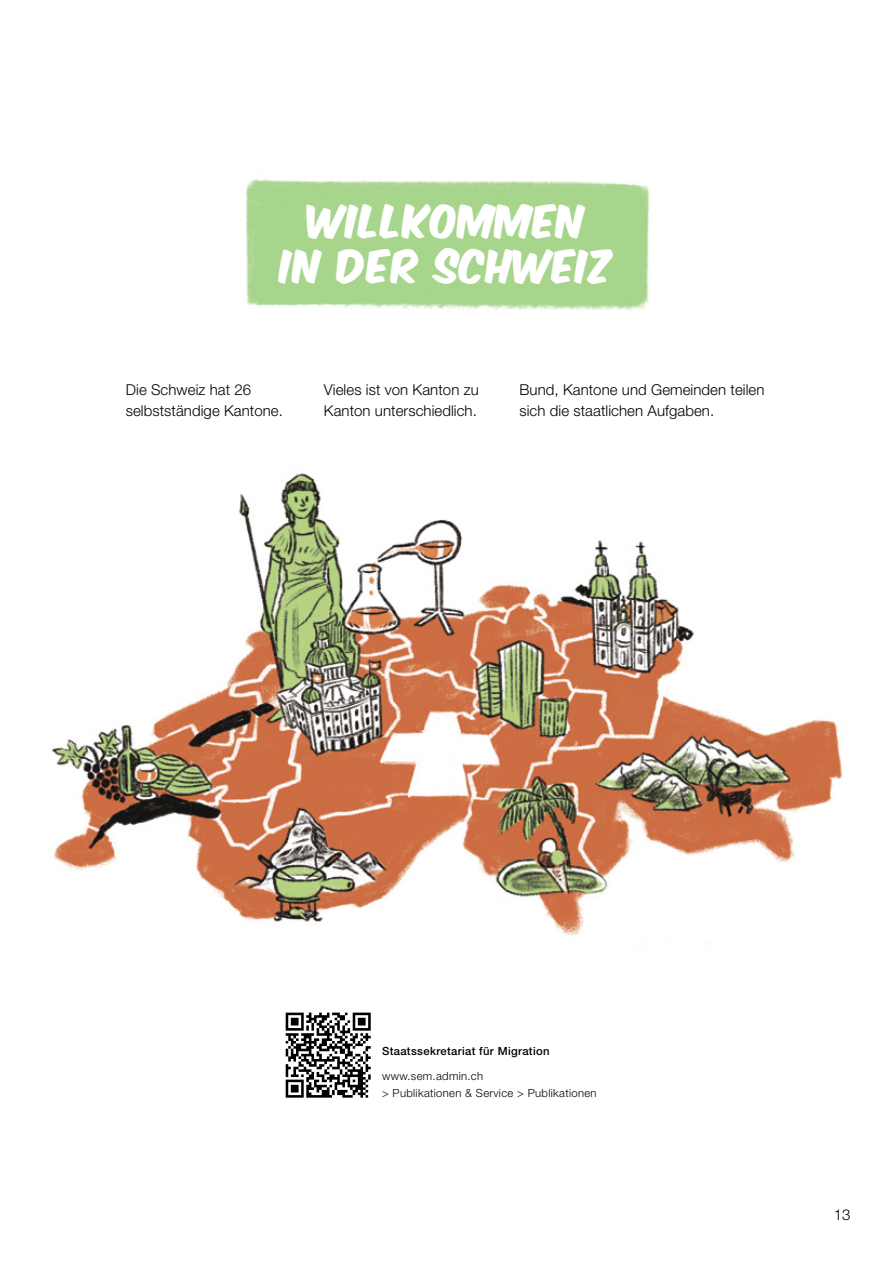
<style>
.page{position:relative;width:893px;height:1263px;background:#fff}
.page>*{position:absolute;margin:0;border:0;box-sizing:border-box;transform-origin:0 0}
.t1{font:39px/45px "Komika Axis";letter-spacing:.03em;color:#fff;text-align:center}
.t2{font:300 15px/20.2px "Helvetica Neue LT Std";letter-spacing:.005em;color:#000}
.t3{font:300 11.25px/16.5px "Helvetica Neue LT Std";letter-spacing:.03em;color:#000}
.t4{font:500 11.25px "Helvetica Neue LT Std";letter-spacing:.03em;color:#000}
</style>
<div class="page">
<img style="left:245px;top:179px;width:405px;height:131px">
<img style="left:52px;top:473px;width:791px;height:463px">
<svg style="left:286px;top:1012px;width:85px;height:86px"></svg>
<h1 class="t1" style="left:281px;top:202px;width:333px">WILLKOMMEN<br>IN DER SCHWEIZ</h1>
<p class="t2" style="left:126px;top:379px;width:159px">Die Schweiz hat 26 selbstständige Kantone.</p>
<p class="t2" style="left:519px;top:379px;width:247px">Bund, Kantone und Gemeinden teilen sich die staatlichen Aufgaben.</p>
<p class="t2" style="left:324px;top:379px;width:156px">Vieles ist von Kanton zu<br>Kanton unterschiedlich.</p>
<p class="t4" style="left:382px;top:1044px;width:169px">Staatssekretariat für Migration</p>
<p class="t3" style="left:382px;top:1068px;width:216px">www.sem.admin.ch<br>&gt; Publikationen &amp; Service &gt; Publikationen</p>
<p class="t2" style="left:834px;top:1204px;width:18px">13</p>
</div>
